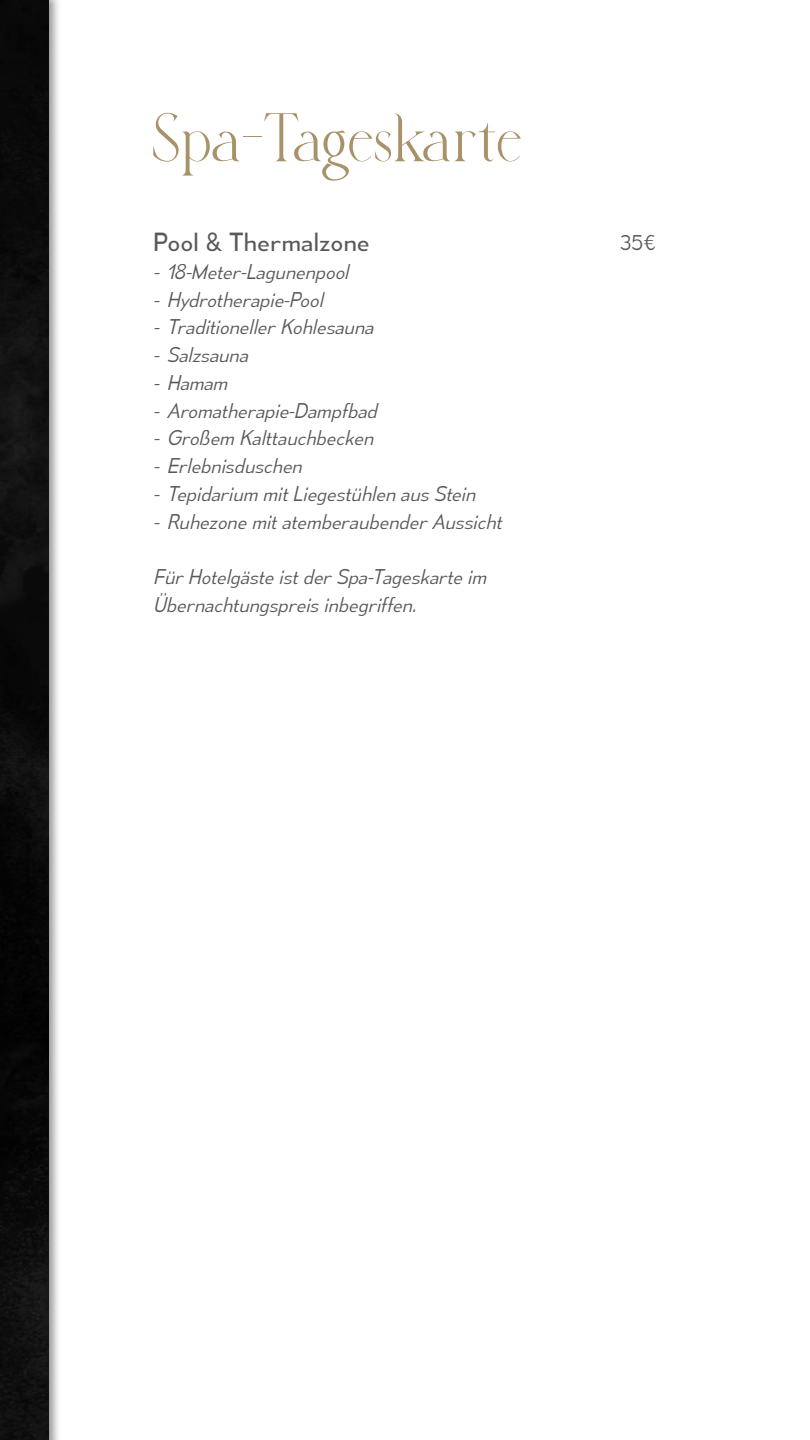
<style>
.page{position:relative;width:810px;height:1440px;background:#fff}
.page>*{position:absolute;margin:0;border:0;box-sizing:border-box;transform-origin:0 0}
.t1{font:55.5px "Balona";color:#a89269}
.t2{font:24px "Mesmerize Bk";color:#58595b}
.t3{font:italic 19.5px/27.8px "Mesmerize Lt";color:#58595b}
.t4{font:19.5px "Mesmerize Lt";color:#58595b}
</style>
<div class="page">
<div style="left:0;top:0;width:62px;height:1440px;background:#000;opacity:.42"></div>
<img style="left:0;top:0;width:49px;height:1440px">
<h1 class="t1" style="left:153px;top:99px;width:372px">Spa-Tageskarte</h1>
<p class="t2" style="left:153px;top:227px;width:218px">Pool &amp; Thermalzone</p>
<p class="t3" style="left:153px;top:257px;width:197px">- 18-Meter-Lagunenpool</p>
<p class="t3" style="left:153px;top:285px;width:171px">- Hydrotherapie-Pool</p>
<p class="t3" style="left:153px;top:313px;width:221px">- Traditioneller Kohlesauna</p>
<p class="t3" style="left:153px;top:341px;width:96px">- Salzsauna</p>
<p class="t3" style="left:153px;top:368px;width:75px">- Hamam</p>
<p class="t3" style="left:153px;top:396px;width:225px">- Aromatherapie-Dampfbad</p>
<p class="t3" style="left:153px;top:424px;width:221px">- Großem Kalttauchbecken</p>
<p class="t3" style="left:153px;top:452px;width:150px">- Erlebnisduschen</p>
<p class="t3" style="left:153px;top:479px;width:323px">- Tepidarium mit Liegestühlen aus Stein</p>
<p class="t3" style="left:153px;top:507px;width:350px">- Ruhezone mit atemberaubender Aussicht</p>
<p class="t3" style="left:153px;top:563px;width:334px">Für Hotelgäste ist der Spa-Tageskarte im<br>Übernachtungspreis inbegriffen.</p>
<p class="t4" style="left:620px;top:230px;width:38px">35€</p>
</div>
